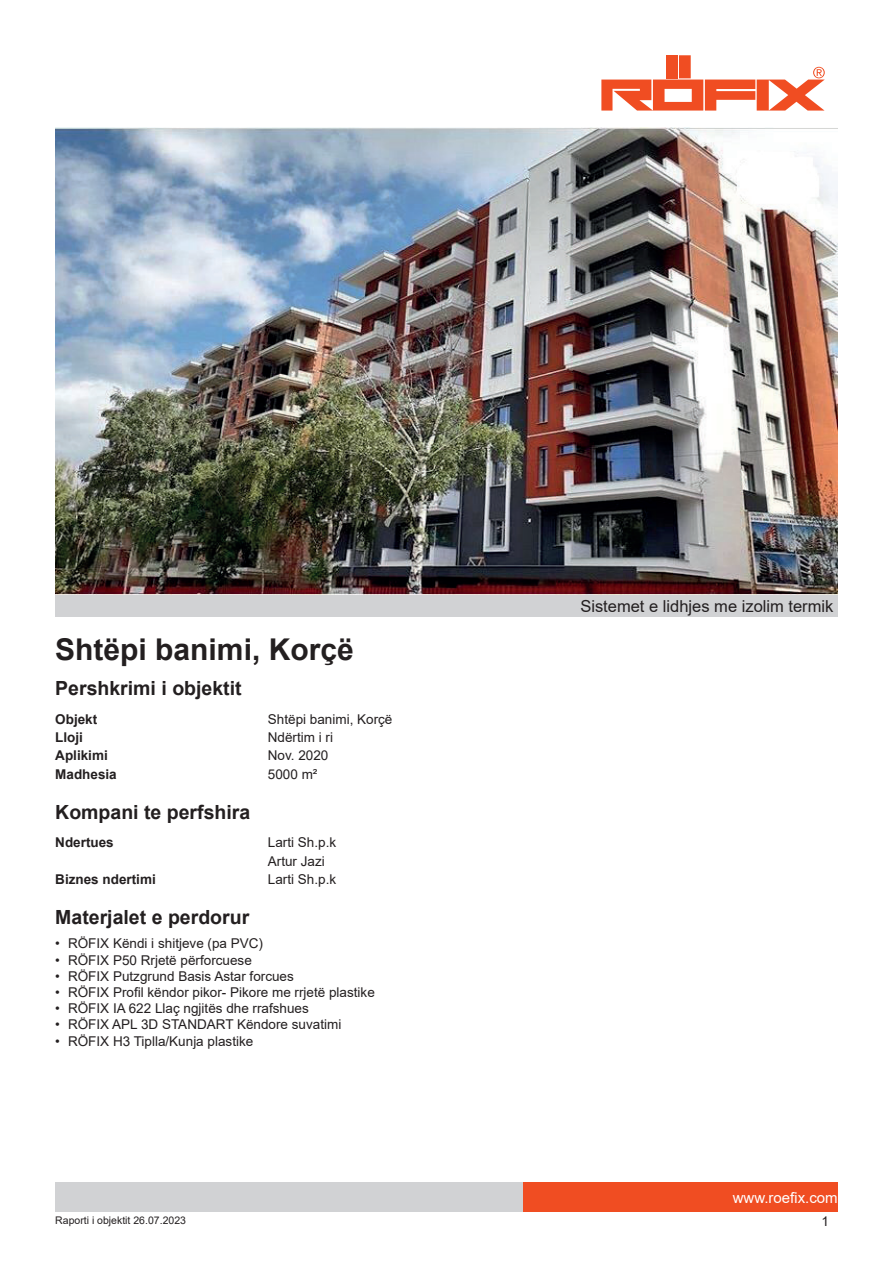
<style>
.page{position:relative;width:893px;height:1263px;background:#fff}
.page>*{position:absolute;margin:0;border:0;box-sizing:border-box;transform-origin:0 0}
.t1{font:700 30px "Arial";color:#231f20}
.t2{font:700 19.5px "Arial";color:#231f20}
.t3{font:16.5px "Arial";color:#231f20}
.t4{font:15px "Arial";color:#fff}
.t5{font:13.5px/18.3px "Arial";color:#231f20}
.t6{font:700 13.5px "Arial";color:#231f20}
.t7{font:10.5px "Arial";color:#231f20}
</style>
<div class="page">
<div style="left:523px;top:1182px;width:315px;height:30px;background:#f04d22"></div>
<div style="left:55px;top:1182px;width:468px;height:30px;background:#d1d2d4"></div>
<div style="left:679px;top:55px;width:12px;height:23px;background:#f04d22"></div>
<div style="left:666px;top:55px;width:11px;height:23px;background:#f04d22"></div>
<svg style="left:601px;top:67px;width:224px;height:44px"></svg>
<img style="left:55px;top:128px;width:783px;height:467px">
<div style="left:55px;top:595px;width:783px;height:22px;background:#d1d2d4"></div>
<h1 class="t1" style="left:55px;top:628px;width:300px">Shtëpi banimi, Korçë</h1>
<h2 class="t2" style="left:55px;top:675px;width:188px">Pershkrimi i objektit</h2>
<p class="t6" style="left:55px;top:709px;width:44px">Objekt</p>
<p class="t5" style="left:268px;top:710px;width:126px">Shtëpi banimi, Korçë</p>
<p class="t6" style="left:55px;top:728px;width:29px">Lloji</p>
<p class="t5" style="left:268px;top:728px;width:67px">Ndërtim i ri</p>
<p class="t6" style="left:55px;top:746px;width:54px">Aplikimi</p>
<p class="t5" style="left:268px;top:746px;width:62px">Nov. 2020</p>
<p class="t6" style="left:55px;top:764px;width:63px">Madhesia</p>
<p class="t5" style="left:268px;top:765px;width:51px">5000 m²</p>
<h2 class="t2" style="left:55px;top:798px;width:197px">Kompani te perfshira</h2>
<p class="t6" style="left:55px;top:833px;width:60px">Ndertues</p>
<p class="t5" style="left:268px;top:833px;width:70px">Larti Sh.p.k<br>Artur Jazi</p>
<p class="t6" style="left:55px;top:870px;width:102px">Biznes ndertimi</p>
<p class="t5" style="left:268px;top:870px;width:70px">Larti Sh.p.k</p>
<h2 class="t2" style="left:55px;top:903px;width:195px">Materjalet e perdorur</h2>
<p class="t5" style="left:55px;top:934px;width:209px">• RÖFIX Këndi i shitjeve (pa PVC)</p>
<p class="t5" style="left:55px;top:951px;width:198px">• RÖFIX P50 Rrjetë përforcuese</p>
<p class="t5" style="left:55px;top:967px;width:240px">• RÖFIX Putzgrund Basis Astar forcues</p>
<p class="t5" style="left:55px;top:983px;width:321px">• RÖFIX Profil këndor pikor- Pikore me rrjetë plastike</p>
<p class="t5" style="left:55px;top:999px;width:255px">• RÖFIX IA 622 Llaç ngjitës dhe rrafshues</p>
<p class="t5" style="left:55px;top:1015px;width:288px">• RÖFIX APL 3D STANDART Këndore suvatimi</p>
<p class="t5" style="left:55px;top:1032px;width:200px">• RÖFIX H3 Tiplla/Kunja plastike</p>
<p class="t7" style="left:55px;top:1213px;width:132px">Raporti i objektit 26.07.2023</p>
<p class="t3" style="left:580px;top:595px;width:255px">Sistemet e lidhjes me izolim termik</p>
<p class="t4" style="left:733px;top:1187px;width:107px">www.roefix.com</p>
<p class="t5" style="left:821px;top:1212px;width:9px">1</p>
</div>
